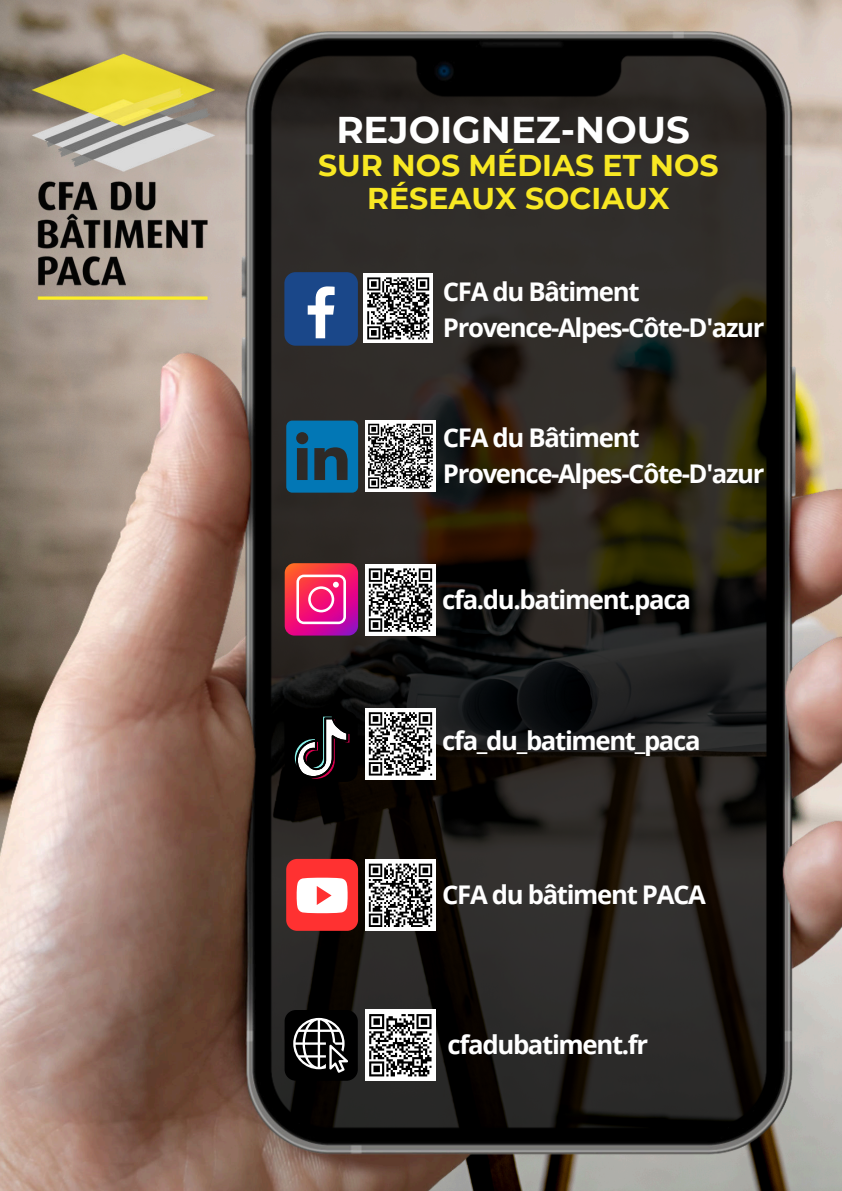
<style>
.page{position:relative;width:842px;height:1191px;background:#fff}
.page>*{position:absolute;margin:0;border:0;box-sizing:border-box;transform-origin:0 0}
.t1{font:700 37.2px "Montserrat";color:#fff}
.t2{font:700 30px/33px "Montserrat";color:#f8e823;text-align:center}
.t3{font:700 25.8px "Open Sans";letter-spacing:-.05em;color:#fff}
.t4{font:700 25.7px/36px "Open Sans";letter-spacing:-.05em;color:#fff}
</style>
<div class="page">
<img style="left:0;top:0;width:842px;height:31px">
<img style="left:0;top:31px;width:842px;height:1159px">
<img style="left:18px;top:42px;width:212px;height:269px">
<div style="left:284px;top:711px;width:74px;height:70px;background:#000;border-radius:11px"></div>
<div style="left:286px;top:858px;width:72px;height:72px;background:#ff3131;border-radius:11px"></div>
<svg style="left:297px;top:877px;width:51px;height:36px"></svg>
<div style="left:284px;top:272px;width:74px;height:73px;background:#1a4789;border-radius:11px"></div>
<svg style="left:308px;top:286px;width:27px;height:52px"></svg>
<svg style="left:286px;top:420px;width:72px;height:72px"></svg>
<img style="left:285px;top:563px;width:73px;height:72px;border-radius:10px">
<svg style="left:296px;top:574px;width:50px;height:50px"></svg>
<svg style="left:294px;top:716px;width:57px;height:65px"></svg>
<div style="left:363px;top:273px;width:70px;height:70px;background:#fff"></div>
<svg style="left:367px;top:277px;width:63px;height:63px"></svg>
<div style="left:365px;top:420px;width:71px;height:71px;background:#fff"></div>
<svg style="left:368px;top:423px;width:65px;height:66px"></svg>
<div style="left:365px;top:564px;width:71px;height:71px;background:#fff"></div>
<svg style="left:368px;top:568px;width:65px;height:64px"></svg>
<div style="left:365px;top:708px;width:71px;height:71px;background:#fff"></div>
<svg style="left:368px;top:712px;width:65px;height:64px"></svg>
<div style="left:365px;top:859px;width:71px;height:71px;background:#fff"></div>
<svg style="left:368px;top:863px;width:65px;height:64px"></svg>
<div style="left:285px;top:1009px;width:73px;height:71px;background:#000;border-radius:11px"></div>
<svg style="left:293px;top:1017px;width:55px;height:55px"></svg>
<div style="left:365px;top:1009px;width:71px;height:71px;background:#fff"></div>
<svg style="left:369px;top:1014px;width:63px;height:63px"></svg>
<h1 class="t1" style="left:336px;top:103px;width:355px">REJOIGNEZ-NOUS</h1>
<p class="t2" style="left:318px;top:148px;width:402px">SUR NOS MÉDIAS ET NOS<br>RÉSEAUX SOCIAUX</p>
<p class="t4" style="left:443px;top:273px;width:323px">CFA du Bâtiment<br>Provence-Alpes-Côte-D'azur</p>
<p class="t4" style="left:443px;top:419px;width:323px">CFA du Bâtiment<br>Provence-Alpes-Côte-D'azur</p>
<p class="t4" style="left:442px;top:581px;width:250px">cfa.du.batiment.paca</p>
<p class="t4" style="left:442px;top:722px;width:260px">cfa_du_batiment_paca</p>
<p class="t4" style="left:442px;top:875px;width:265px">CFA du bâtiment PACA</p>
<p class="t3" style="left:448px;top:1026px;width:202px">cfadubatiment.fr</p>
</div>
